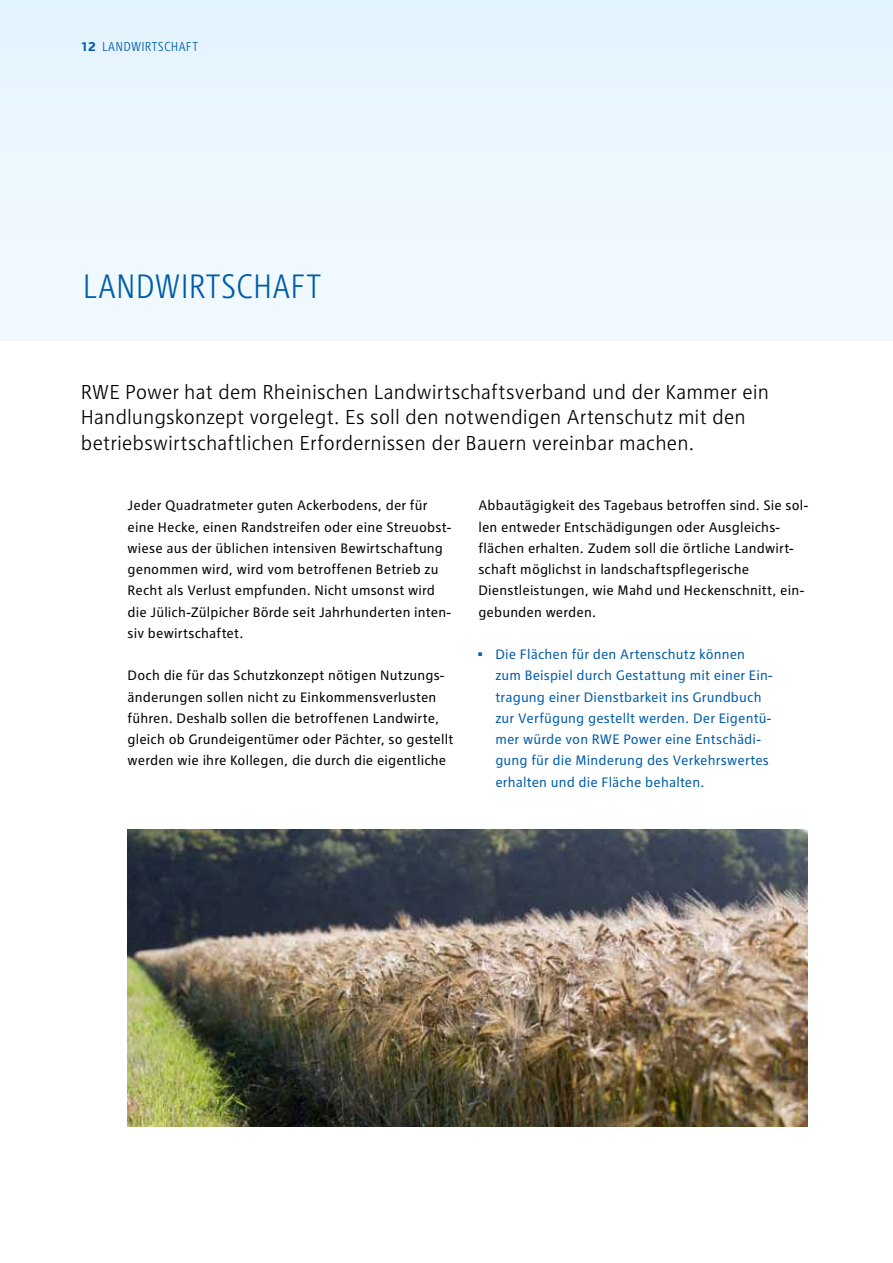
<style>
.page{position:relative;width:893px;height:1263px;background:#fff}
.page>*{position:absolute;margin:0;border:0;box-sizing:border-box;transform-origin:0 0}
.t1{font:300 condensed 35.25px "RWE Headline";letter-spacing:.015em;color:#005da9}
.t2{font:300 21px/25.5px "RWE Text";color:#000}
.t3{font:14.25px/21.3px "RWE Text";letter-spacing:.01em;color:#000}
.t4{font:14.25px/21.3px "RWE Text";letter-spacing:.01em;color:#005da9}
.t5{font:300 condensed 13.5px "RWE Text";letter-spacing:.02em;color:#005da9}
.s1{font-weight:700;font-stretch:normal}
</style>
<div class="page">
<div style="left:0;top:0;width:893px;height:340px;background:#ecf7fe"></div>
<img style="left:128px;top:829px;width:680px;height:298px">
<p class="t5" style="left:81px;top:39px;width:98px"><span class="s1">12</span> LANDWIRTSCHAFT</p>
<h1 class="t1" style="left:83px;top:266px;width:239px">LANDWIRTSCHAFT</h1>
<h2 class="t2" style="left:81px;top:379px;width:690px">RWE Power hat dem Rheinischen Landwirtschaftsverband und der Kammer ein<br>Handlungskonzept vorgelegt. Es soll den notwendigen Artenschutz mit den betriebswirtschaftlichen Erfordernissen der Bauern vereinbar machen.</h2>
<p class="t3" style="left:128px;top:495px;width:325px">Jeder Quadratmeter guten Ackerbodens, der für eine Hecke, einen Randstreifen oder eine Streuobst&shy;wiese aus der üblichen intensiven Bewirtschaftung genommen wird, wird vom betroffenen Betrieb zu Recht als Verlust empfunden. Nicht umsonst wird die Jülich-Zülpicher Börde seit Jahrhunderten inten&shy;siv bewirtschaftet.</p>
<p class="t3" style="left:128px;top:665px;width:327px">Doch die für das Schutzkonzept nötigen Nutzungs&shy;änderungen sollen nicht zu Einkommensverlusten führen. Deshalb sollen die betroffenen Landwirte, gleich ob Grundeigentümer oder Pächter, so gestellt werden wie ihre Kollegen, die durch die eigentliche</p>
<p class="t3" style="left:478px;top:495px;width:331px">Abbautägigkeit des Tagebaus betroffen sind. Sie sol&shy;len entweder Entschädigungen oder Ausgleichs&shy;flächen erhalten. Zudem soll die örtliche Landwirt&shy;schaft möglichst in landschaftspflegerische Dienstleistungen, wie Mahd und Heckenschnitt, ein&shy;gebunden werden.</p>
<p class="t4" style="left:495px;top:644px;width:278px;text-indent:-17px">• Die Flächen für den Artenschutz können zum Beispiel durch Gestattung mit einer Ein&shy;tragung einer Dienstbarkeit ins Grundbuch zur Verfügung gestellt werden. Der Eigentü&shy;mer würde von RWE Power eine Entschädi&shy;gung für die Minderung des Verkehrswertes erhalten und die Fläche behalten.</p>
</div>
